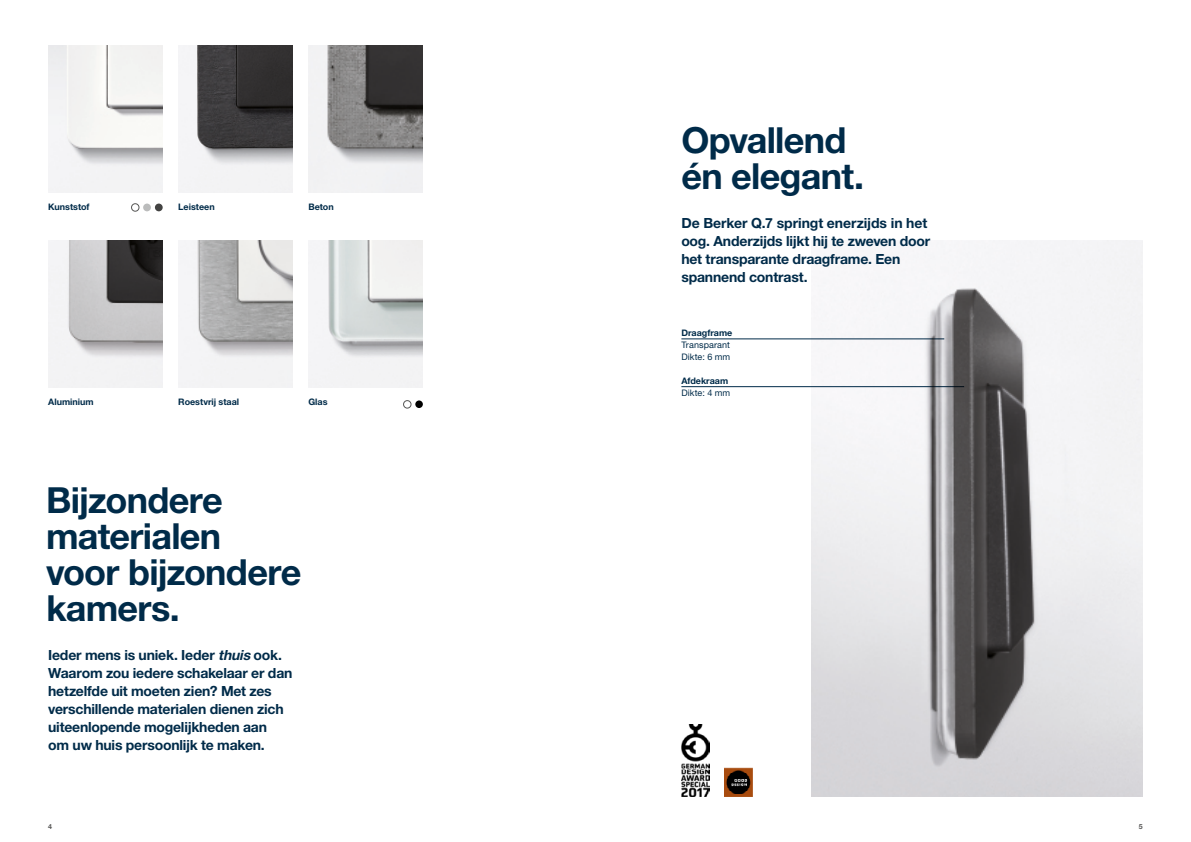
<style>
.page{position:relative;width:1191px;height:842px;background:#fff}
.page>*{position:absolute;margin:0;border:0;box-sizing:border-box;transform-origin:0 0}
.t1{font:700 36px/36px "Helvetica Neue LTW1 G";letter-spacing:-.02em;color:#002b49}
.t2{font:700 14px/18px "Helvetica Neue LTW1 G";letter-spacing:-.015em;color:#002b49}
.t3{font:700 9px "Helvetica Neue LTW1 G";color:#002b49}
.t4{font:9px/12px "Helvetica Neue LTW1 G";letter-spacing:.01em;color:#002b49}
.t5{font:700 7px "Helvetica Neue LTW1 G";color:#565655}
.s1{font-style:italic}
</style>
<div class="page">
<img style="left:48px;top:45px;width:115px;height:147px">
<img style="left:308px;top:45px;width:115px;height:147px">
<img style="left:178px;top:45px;width:115px;height:147px">
<img style="left:48px;top:240px;width:115px;height:147px">
<img style="left:308px;top:240px;width:115px;height:147px">
<img style="left:178px;top:240px;width:115px;height:147px">
<div style="left:143px;top:204px;width:8px;height:7px;background:#bbbcbc;border-radius:50%"></div>
<div style="left:131px;top:204px;width:8px;height:7px;border:1px solid #565655;border-radius:50%"></div>
<div style="left:155px;top:204px;width:8px;height:7px;background:#434342;border-radius:50%"></div>
<img style="left:811px;top:241px;width:331px;height:556px">
<hr style="left:681px;top:339px;width:263px;height:1px;background:#002b49">
<hr style="left:681px;top:386px;width:283px;height:1px;background:#002b49">
<div style="left:415px;top:400px;width:8px;height:8px;background:#000;border-radius:50%"></div>
<div style="left:403px;top:400px;width:8px;height:8px;border:1px solid #565655;border-radius:50%"></div>
<img style="left:724px;top:767px;width:29px;height:30px">
<img style="left:681px;top:725px;width:28px;height:72px">
<p class="t3" style="left:48px;top:202px;width:43px">Kunststof</p>
<p class="t3" style="left:178px;top:202px;width:38px">Leisteen</p>
<p class="t3" style="left:308px;top:202px;width:27px">Beton</p>
<p class="t3" style="left:48px;top:397px;width:47px">Aluminium</p>
<p class="t3" style="left:178px;top:397px;width:62px">Roestvrij staal</p>
<p class="t3" style="left:308px;top:397px;width:21px">Glas</p>
<h1 class="t1" style="left:46px;top:482px;width:257px">Bijzondere materialen voor bijzondere kamers.</h1>
<p class="t2" style="left:48px;top:646px;width:246px">Ieder mens is uniek. Ieder <span class="s1">thuis</span>ook.<br>Waarom zou iedere schakelaar er dan hetzelfde uit moeten zien? Met zes verschillende materialen dienen zich uiteenlopende mogelijkheden aan<br>om uw huis persoonlijk te maken.</p>
<h1 class="t1" style="left:681px;top:122px;width:184px">Opvallend én elegant.</h1>
<p class="t2" style="left:681px;top:214px;width:250px">De Berker Q.7 springt enerzijds in het oog. Anderzijds lijkt hij te zweven door het transparante draagframe. Een spannend contrast.</p>
<p class="t3" style="left:681px;top:328px;width:52px">Draagframe</p>
<p class="t4" style="left:681px;top:339px;width:50px">Transparant<br>Dikte: 6 mm</p>
<p class="t3" style="left:681px;top:376px;width:48px">Afdekraam</p>
<p class="t4" style="left:681px;top:387px;width:50px">Dikte: 4 mm</p>
<p class="t5" style="left:48px;top:822px;width:5px">4</p>
<p class="t5" style="left:1138px;top:822px;width:5px">5</p>
</div>
